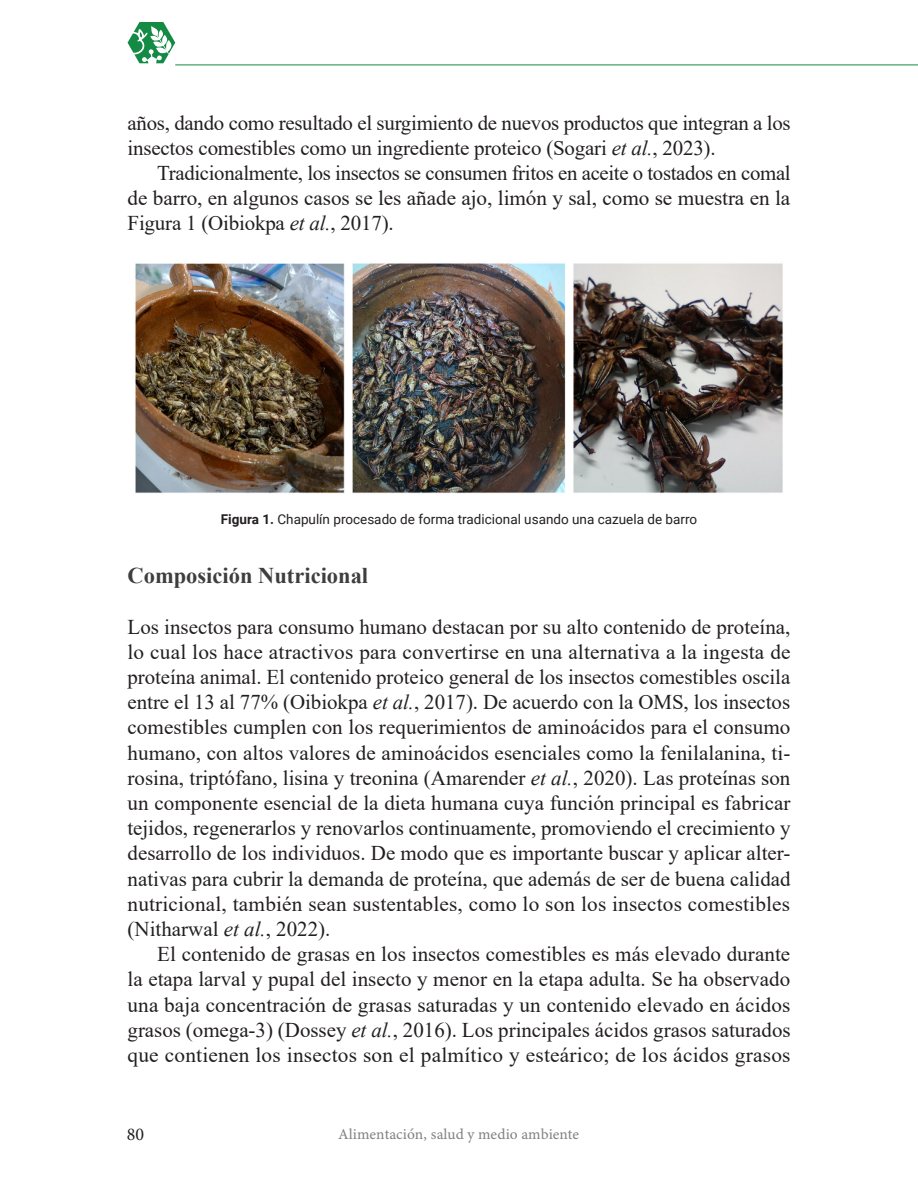
<style>
.page{position:relative;width:918px;height:1188px;background:#fff}
.page>*{position:absolute;margin:0;border:0;box-sizing:border-box;transform-origin:0 0}
.Subtitulo_2{font:700 22.5px "Times New Roman";color:#3e3e3f}
.Párrafo_inicial{font:21px/25.2px "Times New Roman";letter-spacing:.01em;color:#231f20;text-align:justify}
.Cuerpo_de_texto{font:21px/25.2px "Times New Roman";letter-spacing:-.01em;color:#231f20;text-align:justify}
.t1{font:18px "Minion Pro";color:#231f20}
.t2{font:15px "Minion Variable Concept";letter-spacing:-.005em;color:#808285}
.Pie_de_imagen{font:13.5px "Roboto";color:#231f20}
.s1{font-style:italic}
.s2{font-weight:700}
</style>
<div class="page">
<hr style="left:175px;top:65px;width:743px;height:1px;background:#138b44">
<svg style="left:128px;top:22px;width:47px;height:42px"></svg>
<img style="left:135px;top:263px;width:648px;height:231px">
<p class="Cuerpo_de_texto" style="left:128px;top:109px;width:665px">años, dando como resultado el surgimiento de nuevos productos que integran a los insectos comestibles como un ingrediente proteico (Sogari <span class="s1">et al.</span>, 2023).</p>
<p class="Cuerpo_de_texto" style="left:128px;top:160px;width:665px;text-indent:30px">Tradicionalmente, los insectos se consumen fritos en aceite o tostados en comal de barro, en algunos casos se les añade ajo, limón y sal, como se muestra en la Figura 1 (Oibiokpa <span class="s1">et al.</span>, 2017).</p>
<p class="Pie_de_imagen" style="left:221px;top:509px;width:478px"><span class="s2">Figura 1.</span> Chapulín procesado de forma tradicional usando una cazuela de barro</p>
<p class="Subtitulo_2" style="left:128px;top:560px;width:242px">Composición Nutricional</p>
<p class="Párrafo_inicial" style="left:128px;top:613px;width:665px">Los insectos para consumo humano destacan por su alto contenido de proteína, lo cual los hace atractivos para convertirse en una alternativa a la ingesta de proteína animal. El contenido proteico general de los insectos comestibles oscila entre el 13 al 77% (Oibiokpa <span class="s1">et al.</span>, 2017). De acuerdo con la OMS, los insectos comestibles cumplen con los requerimientos de aminoácidos para el consumo humano, con altos valores de aminoácidos esenciales como la fenilalanina, ti&shy;rosina, triptófano, lisina y treonina (Amarender <span class="s1">et al.</span>, 2020). Las proteínas son un componente esencial de la dieta humana cuya función principal es fabricar tejidos, regenerarlos y renovarlos continuamente, promoviendo el crecimiento y desarrollo de los individuos. De modo que es importante buscar y aplicar alter&shy;nativas para cubrir la demanda de proteína, que además de ser de buena calidad nutricional, también sean sustentables, como lo son los insectos comestibles (Nitharwal <span class="s1">et al.</span>, 2022).</p>
<p class="Cuerpo_de_texto" style="left:128px;top:941px;width:665px;text-indent:30px">El contenido de grasas en los insectos comestibles es más elevado durante la etapa larval y pupal del insecto y menor en la etapa adulta. Se ha observado una baja concentración de grasas saturadas y un contenido elevado en ácidos grasos (omega-3) (Dossey <span class="s1">et al.</span>, 2016). Los principales ácidos grasos saturados que contienen los insectos son el palmítico y esteárico; de los ácidos grasos</p>
<p class="t1" style="left:127px;top:1122px;width:19px">80</p>
<p class="t2" style="left:339px;top:1123px;width:242px">Alimentación, salud y medio ambiente</p>
</div>
